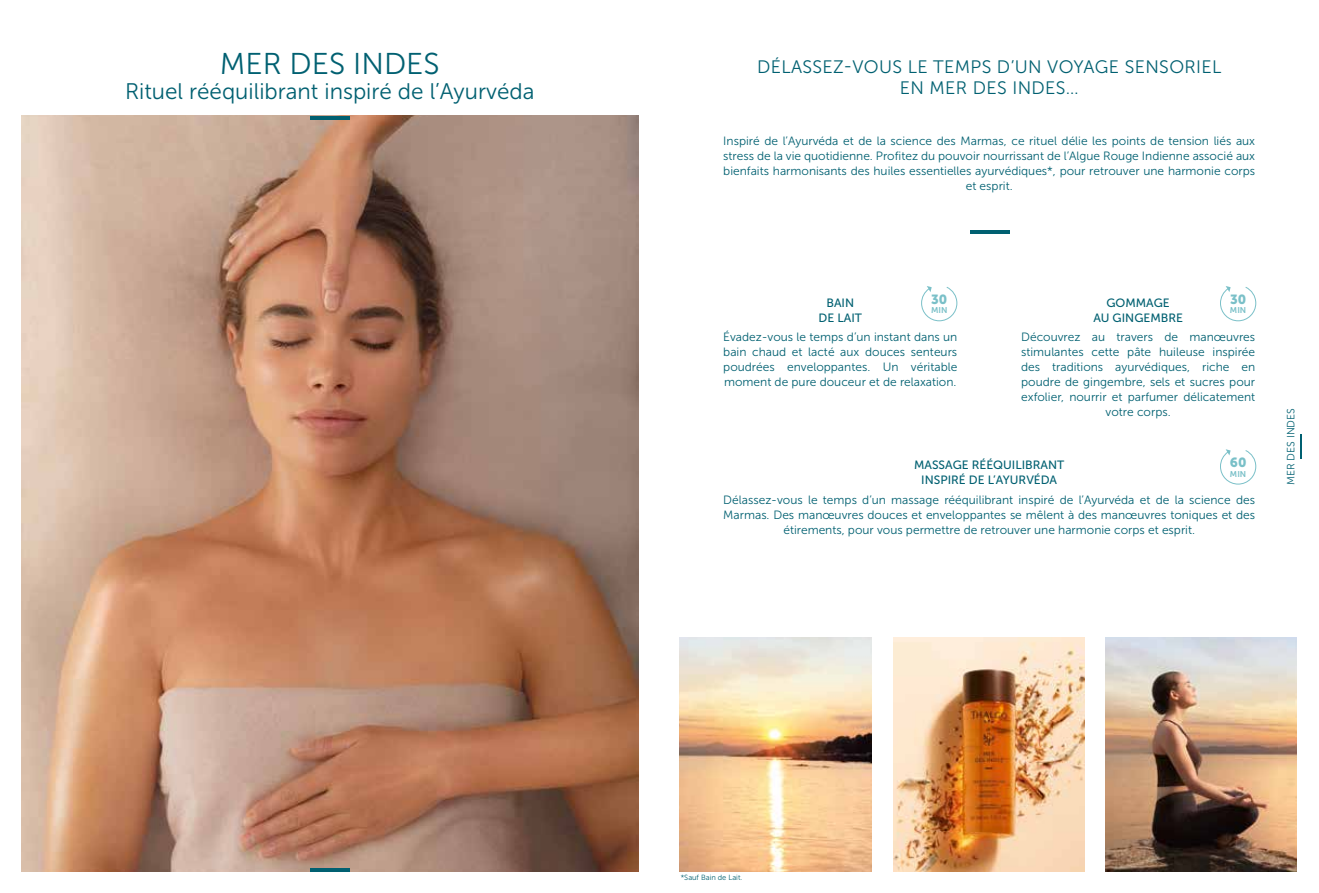
<style>
.page{position:relative;width:1319px;height:893px;background:#fff}
.page>*{position:absolute;margin:0;border:0;box-sizing:border-box;transform-origin:0 0}
.t1{font:30px "Museo Sans 300";color:#006071}
.t2{font:22.5px "Museo Sans 300";color:#006071}
.t3{font:18px/21px "Museo Sans 300";letter-spacing:.02em;color:#006071;text-align:center}
.t4{font:13.2px "Museo Sans 900";color:#7ac0c8}
.t5{font:12px/15px "Museo Sans 300";color:#006071;text-align:center}
.t6{font:12px/15px "Museo Sans 500";color:#006071;text-align:center}
.t7{font:10.5px "Museo Sans 300";color:#006071}
.t8{font:8.4px "Museo Sans 700";color:#7ac0c8}
.t9{font:7.5px "Museo Sans 300";color:#006071}
</style>
<div class="page">
<img style="left:21px;top:116px;width:617px;height:756px">
<img style="left:893px;top:638px;width:191px;height:234px">
<img style="left:1105px;top:638px;width:191px;height:234px">
<img style="left:679px;top:638px;width:192px;height:234px">
<hr style="left:1299px;top:434px;width:2px;height:25px;background:#006071">
<svg style="left:921px;top:286px;width:36px;height:36px"></svg>
<svg style="left:1220px;top:449px;width:36px;height:36px"></svg>
<svg style="left:1220px;top:286px;width:36px;height:36px"></svg>
<hr style="left:310px;top:116px;width:39px;height:4px;background:#006071">
<hr style="left:310px;top:868px;width:39px;height:4px;background:#006071">
<hr style="left:969px;top:230px;width:40px;height:4px;background:#006071">
<h1 class="t1" style="left:220px;top:47px;width:221px">MER DES INDES</h1>
<h2 class="t2" style="left:125px;top:79px;width:411px">Rituel rééquilibrant inspiré de l’Ayurvéda</h2>
<h3 class="t3" style="left:756px;top:56px;width:466px">DÉLASSEZ-VOUS LE TEMPS D’UN VOYAGE SENSORIEL<br>EN MER DES INDES…</h3>
<p class="t5" style="left:723px;top:134px;width:533px">Inspiré de l’Ayurvéda et de la science des Marmas, ce rituel délie les points de tension liés aux stress de la vie quotidienne. Profitez du pouvoir nourrissant de l’Algue Rouge Indienne associé aux bienfaits harmonisants des huiles essentielles ayurvédiques*, pour retrouver une harmonie corps et esprit.</p>
<p class="t4" style="left:931px;top:292px;width:18px">30</p>
<p class="t8" style="left:930px;top:306px;width:18px">MIN</p>
<p class="t6" style="left:818px;top:295px;width:45px">BAIN<br>DE LAIT</p>
<p class="t5" style="left:723px;top:329px;width:235px;text-align:justify">Évadez-vous le temps d’un instant dans un bain chaud et lacté aux douces senteurs poudrées enveloppantes. Un véritable moment de pure douceur et de relaxation.</p>
<p class="t4" style="left:1229px;top:292px;width:18px">30</p>
<p class="t8" style="left:1229px;top:306px;width:18px">MIN</p>
<p class="t6" style="left:1093px;top:295px;width:91px">GOMMAGE<br>AU GINGEMBRE</p>
<p class="t5" style="left:1020px;top:329px;width:235px">Découvrez au travers de manœuvres stimulantes cette pâte huileuse inspirée des traditions ayurvédiques, riche en poudre de gingembre, sels et sucres pour exfolier, nourrir et parfumer délicatement votre corps.</p>
<p class="t4" style="left:1229px;top:455px;width:18px">60</p>
<p class="t8" style="left:1229px;top:469px;width:18px">MIN</p>
<p class="t6" style="left:914px;top:458px;width:152px">MASSAGE RÉÉQUILIBRANT<br>INSPIRÉ DE L’AYURVÉDA</p>
<p class="t5" style="left:723px;top:492px;width:533px">Délassez-vous le temps d’un massage rééquilibrant inspiré de l’Ayurvéda et de la science des<br>Marmas. Des manœuvres douces et enveloppantes se mêlent à des manœuvres toniques et des étirements, pour vous permettre de retrouver une harmonie corps et esprit.</p>
<p class="t7" style="left:1284px;top:485px;width:78px;rotate:-90deg">MER DES INDES</p>
<p class="t9" style="left:680px;top:874px;width:63px">*Sauf Bain de Lait.</p>
</div>
